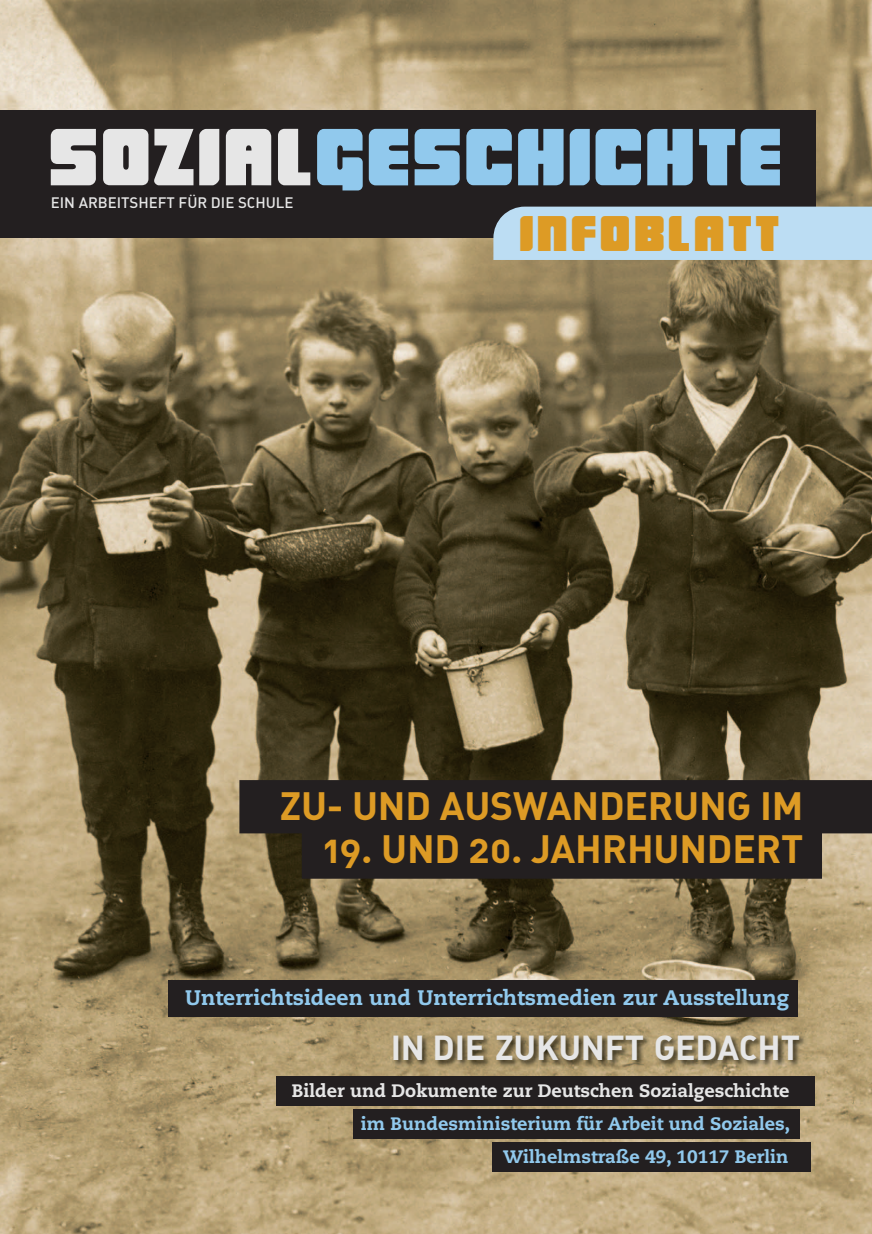
<style>
.page{position:relative;width:872px;height:1234px;background:#fff}
.page>*{position:absolute;margin:0;border:0;box-sizing:border-box;transform-origin:0 0}
.t1{font:79.95px "Low Rider BB";color:#91c9ed}
.t2{font:49.5px "Low Rider BB";letter-spacing:.035em;color:#dd9b25}
.t3{font:39px "DIN Bold Alternate";letter-spacing:-.005em;color:#dd9b25}
.t4{font:34.2px "DIN Bold Alternate";letter-spacing:-.005em;color:#e6e6e6}
.t5{font:800 21px "Caecilia";color:#91c9ed}
.t6{font:800 18px/32.7px "Caecilia";color:#91c9ed;text-align:right}
.t7{font:15px "DIN Medium Alternate";color:#e6e6e6}
.s1{color:#e6e6e6}
</style>
<div class="page">
<img style="left:0;top:0;width:872px;height:1233px">
<svg style="left:239px;top:780px;width:633px;height:98px;background:#2c2725"></svg>
<div style="left:0;top:111px;width:816px;height:127px;background:#231f20"></div>
<div style="left:493px;top:206px;width:379px;height:54px;background:#bcddf3"></div>
<img style="left:90px;top:1017px;width:740px;height:59px">
<div style="left:169px;top:979px;width:629px;height:37px;background:#231f20"></div>
<div style="left:276px;top:1076px;width:538px;height:30px;background:#231f20"></div>
<div style="left:353px;top:1109px;width:446px;height:29px;background:#231f20"></div>
<div style="left:492px;top:1141px;width:318px;height:30px;background:#231f20"></div>
<h1 class="t1" style="left:47px;top:111px;width:737px"><span class="s1">SOZIAL</span>GESCHICHTE</h1>
<h2 class="t2" style="left:518px;top:204px;width:263px">INFOBLATT</h2>
<p class="t7" style="left:51px;top:197px;width:244px">EIN ARBEITSHEFT FÜR DIE SCHULE</p>
<h3 class="t3" style="left:280px;top:792px;width:525px">ZU- UND AUSWANDERUNG IM</h3>
<h3 class="t3" style="left:323px;top:835px;width:482px">19. UND 20. JAHRHUNDERT</h3>
<p class="t5" style="left:185px;top:988px;width:605px">Unterrichtsideen und Unterrichtsmedien zur Ausstellung</p>
<p class="t4" style="left:391px;top:1035px;width:411px">IN DIE ZUKUNFT GEDACHT</p>
<p class="t6" style="left:292px;top:1075px;width:499px"><span class="s1">Bilder und Dokumente zur Deutschen Sozialgeschichte </span>im Bundesministerium für Arbeit und Soziales,<br>Wilhelmstraße 49, 10117 Berlin</p>
</div>
